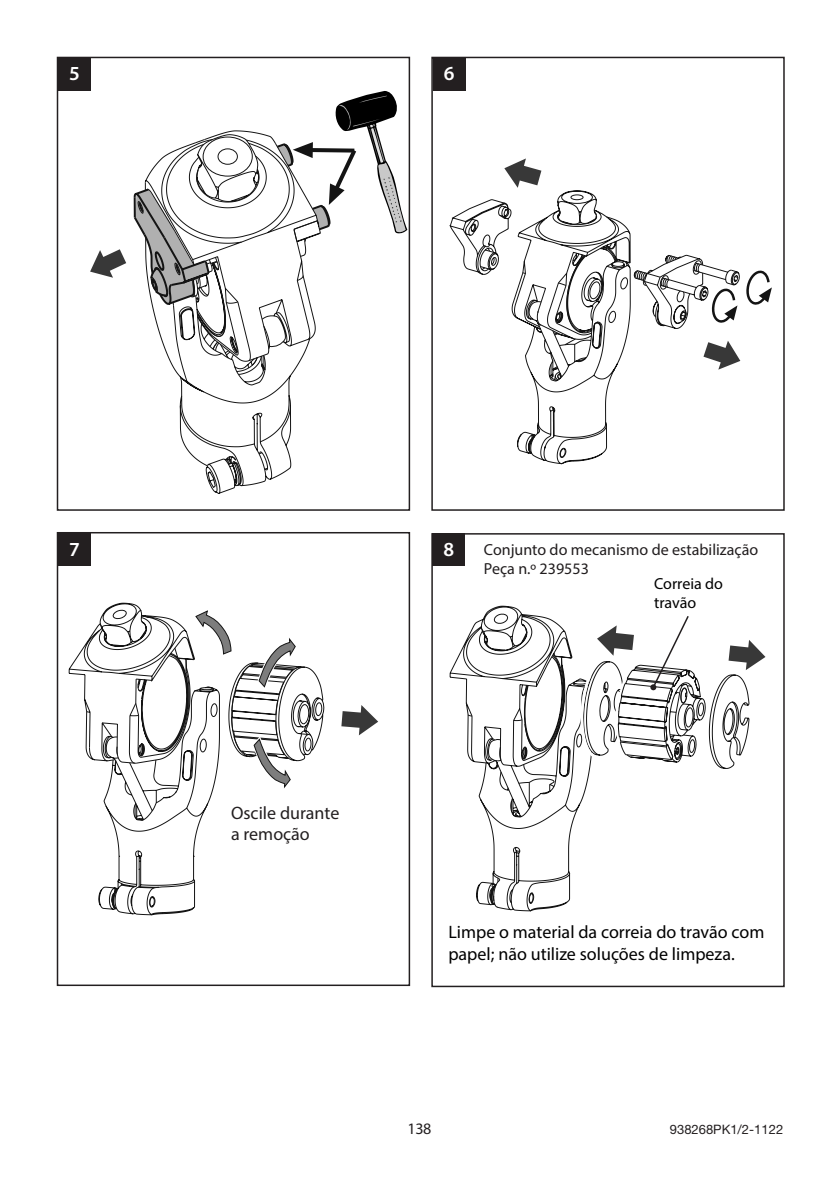
<style>
.page{position:relative;width:840px;height:1191px;background:#fff}
.page>*{position:absolute;margin:0;border:0;box-sizing:border-box;transform-origin:0 0}
.MG-Assembly_Box__Aut{font:600 20px "Myriad Pro";color:#fff}
.MG-Body_Text_L{font:18px/21.6px "Myriad Pro";color:#000001}
.MG-Body_Text_L-2{font:18px/21.6px "Myriad Pro";color:#231f20}
.MG-Label_L{font:16px/19.2px "Myriad Pro";color:#211d1e}
.MG-Label_L-2{font:16px/19.2px "Myriad Pro";color:#000001}
.t1{font:16px "Myriad Pro";color:#231f20}
.t2{font:13px "Helvetica Neue";color:#231f20}
</style>
<div class="page">
<svg style="left:179px;top:362px;width:121px;height:132px"></svg>
<svg style="left:90px;top:249px;width:36px;height:29px"></svg>
<svg style="left:131px;top:671px;width:193px;height:245px"></svg>
<svg style="left:69px;top:602px;width:244px;height:312px"></svg>
<svg style="left:99px;top:623px;width:86px;height:153px"></svg>
<svg style="left:194px;top:609px;width:38px;height:46px"></svg>
<svg style="left:341px;top:705px;width:37px;height:30px"></svg>
<svg style="left:256px;top:636px;width:40px;height:56px"></svg>
<svg style="left:251px;top:733px;width:40px;height:56px"></svg>
<svg style="left:495px;top:674px;width:254px;height:238px"></svg>
<svg style="left:449px;top:605px;width:224px;height:301px"></svg>
<svg style="left:466px;top:627px;width:265px;height:256px"></svg>
<svg style="left:728px;top:640px;width:37px;height:30px"></svg>
<svg style="left:596px;top:625px;width:37px;height:31px"></svg>
<svg style="left:578px;top:672px;width:18px;height:87px"></svg>
<svg style="left:449px;top:204px;width:30px;height:69px"></svg>
<svg style="left:479px;top:190px;width:152px;height:263px"></svg>
<svg style="left:504px;top:158px;width:37px;height:30px"></svg>
<svg style="left:524px;top:246px;width:247px;height:219px"></svg>
<svg style="left:133px;top:91px;width:274px;height:271px"></svg>
<div style="left:431px;top:533px;width:353px;height:454px;border:2px solid #231f20"></div>
<div style="left:57px;top:57px;width:353px;height:454px;border:2px solid #231f20"></div>
<div style="left:58px;top:58px;width:33px;height:33px;background:#231f20"></div>
<div style="left:431px;top:57px;width:353px;height:454px;border:2px solid #231f20"></div>
<div style="left:432px;top:58px;width:33px;height:33px;background:#231f20"></div>
<div style="left:57px;top:532px;width:353px;height:454px;border:2px solid #231f20"></div>
<div style="left:58px;top:533px;width:33px;height:33px;background:#231f20"></div>
<div style="left:432px;top:533px;width:33px;height:33px;background:#231f20"></div>
<svg style="left:650px;top:614px;width:39px;height:76px"></svg>
<h1 class="MG-Assembly_Box__Aut" style="left:69px;top:61px;width:12px">5</h1>
<h1 class="MG-Assembly_Box__Aut" style="left:443px;top:61px;width:12px">6</h1>
<h1 class="MG-Assembly_Box__Aut" style="left:69px;top:536px;width:12px">7</h1>
<h1 class="MG-Assembly_Box__Aut" style="left:443px;top:536px;width:12px">8</h1>
<p class="MG-Label_L" style="left:483px;top:539px;width:275px">Conjunto do mecanismo de estabilização<br>Peça n.º 239553</p>
<p class="MG-Label_L-2" style="left:653px;top:574px;width:70px">Correia do travão</p>
<p class="MG-Body_Text_L-2" style="left:231px;top:801px;width:110px">Oscile durante a remoção</p>
<p class="MG-Body_Text_L" style="left:448px;top:920px;width:317px">Limpe o material da correia do travão com papel; não utilize soluções de limpeza.</p>
<p class="t1" style="left:407px;top:1118px;width:25px">138</p>
<p class="t2" style="left:669px;top:1121px;width:115px">938268PK1/2-1122</p>
</div>
